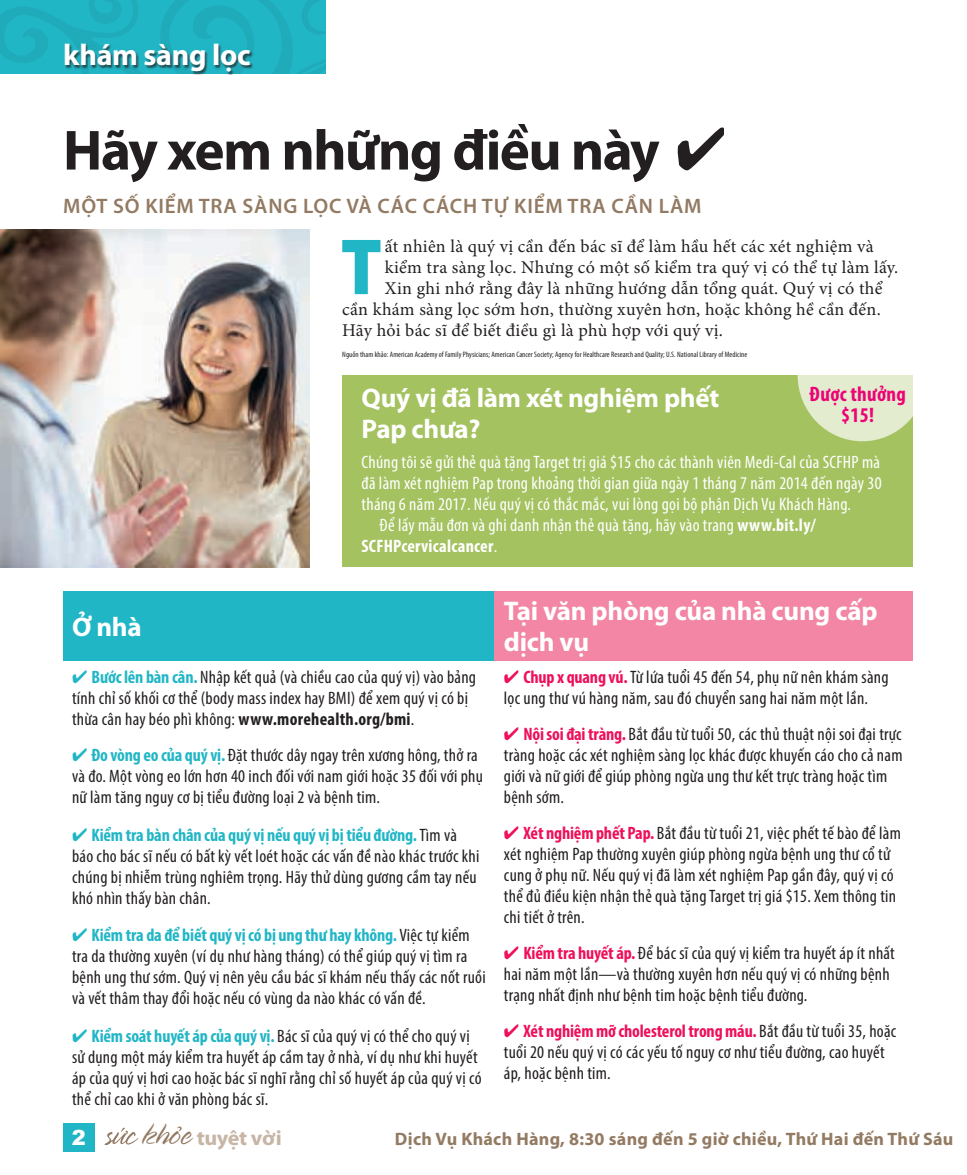
<style>
.page{position:relative;width:967px;height:1175px;background:#fff}
.page>*{position:absolute;margin:0;border:0;box-sizing:border-box;transform-origin:0 0}
.t1{font:900 80.25px "Myriad Pro";color:#21b6c6;scale:.9 1}
.t2{font:700 57px "Myriad Pro";letter-spacing:-.03em;color:#231f20}
.t3{font:700 30px "Myriad Pro";letter-spacing:-.01em;color:#fff}
.t4{font:700 27px/31.5px "Myriad Pro";letter-spacing:-.01em;color:#fff}
.t5{font:600 21px "Myriad Pro";letter-spacing:.04em;color:#937a62}
.t6{font:700 condensed 21px/21px "Myriad Pro";letter-spacing:.015em;color:#ed0277;text-align:center}
.t7{font:700 21px "Myriad Pro";letter-spacing:-.02em;color:#c7b5a5;scale:1.05 1}
.t8{font:900 21px "Arial MT Std";color:#fff}
.t9{font:condensed 18px/21px "Myriad Pro";letter-spacing:.015em;color:#231f20}
.t10{font:condensed 18px "Myriad Pro";letter-spacing:.015em;color:#fff}
.t11{font:18px "Minion Pro";letter-spacing:.015em;color:#231f20}
.t12{font:700 18px "Myriad Pro";letter-spacing:.015em;color:#937a62}
.t13{font:700 condensed 18px "Myriad Pro";letter-spacing:.015em;color:#fff}
.t14{font:condensed 7.8px "Myriad Pro";letter-spacing:.01em;color:#231f20}
.s1{font-weight:700}
.s2{font-weight:400}
.s3{color:#21b6c6}
.s4{font-weight:700;color:#21b6c6}
.s5{color:#ee1059}
.s6{font-weight:700;color:#ee1059}
.s7{font-family:"Spring LP Light";font-weight:400;font-size:35.1px;color:#937a62}
</style>
<div class="page">
<svg style="left:0;top:0;width:326px;height:73px;background:#20b2c2"></svg>
<div style="left:63px;top:1123px;width:31px;height:28px;background:#21b6c6"></div>
<div style="left:65px;top:44px;width:188px;height:30px;background:#231f20;opacity:.7"></div>
<div style="left:342px;top:375px;width:570px;height:191px;background:#a4c260"></div>
<div style="left:63px;top:590px;width:431px;height:70px;background:#21b6c6"></div>
<svg style="left:797px;top:308px;width:129px;height:133px"></svg>
<svg style="left:105px;top:1127px;width:33px;height:18px"></svg>
<svg style="left:177px;top:1126px;width:5px;height:5px"></svg>
<img style="left:0;top:230px;width:309px;height:338px">
<div style="left:494px;top:590px;width:418px;height:70px;background:#f386a4"></div>
<h3 class="t3" style="left:63px;top:36px;width:189px">khám sàng lọc</h3>
<h2 class="t2" style="left:63px;top:113px;width:664px">Hãy xem những điều này ✔</h2>
<p class="t5" style="left:63px;top:193px;width:639px">MỘT SỐ KIỂM TRA SÀNG LỌC VÀ CÁC CÁCH TỰ KIỂM TRA CẦN LÀM</p>
<h1 class="t1" style="left:340px;top:221px;width:47px">T</h1>
<p class="t11" style="left:384px;top:234px;width:490px">ất nhiên là quý vị cần đến bác sĩ để làm hầu hết các xét nghiệm và</p>
<p class="t11" style="left:384px;top:255px;width:514px">kiểm tra sàng lọc. Nhưng có một số kiểm tra quý vị có thể tự làm lấy.</p>
<p class="t11" style="left:384px;top:276px;width:499px">Xin ghi nhớ rằng đây là những hướng dẫn tổng quát. Quý vị có thể</p>
<p class="t11" style="left:342px;top:297px;width:539px">cần khám sàng lọc sớm hơn, thường xuyên hơn, hoặc không hề cần đến.</p>
<p class="t11" style="left:342px;top:318px;width:382px">Hãy hỏi bác sĩ để biết điều gì là phù hợp với quý vị.</p>
<p class="t14" style="left:342px;top:350px;width:406px">Nguồn tham khảo: American Academy of Family Physicians; American Cancer Society; Agency for Healthcare Research and Quality; U.S. National Library of Medicine</p>
<h3 class="t4" style="left:361px;top:381px;width:359px">Quý vị đã làm xét nghiệm phết<br>Pap chưa?</h3>
<p class="t10" style="left:361px;top:451px;width:520px">Chúng tôi sẽ gửi thẻ quà tặng Target trị giá $15 cho các thành viên Medi-Cal của SCFHP mà</p>
<p class="t10" style="left:361px;top:472px;width:521px">đã làm xét nghiệm Pap trong khoảng thời gian giữa ngày 1 tháng 7 năm 2014 đến ngày 30</p>
<p class="t10" style="left:361px;top:493px;width:490px">tháng 6 năm 2017. Nếu quý vị có thắc mắc, vui lòng gọi bộ phận Dịch Vụ Khách Hàng.</p>
<p class="t10" style="left:379px;top:514px;width:437px">Để lấy mẫu đơn và ghi danh nhận thẻ quà tặng, hãy vào trang <span class="s1">www.bit.ly/</span></p>
<p class="t13" style="left:361px;top:535px;width:137px">SCFHPcervicalcancer<span class="s2">.</span></p>
<p class="t6" style="left:809px;top:383px;width:98px">Được thưởng $15!</p>
<h3 class="t4" style="left:72px;top:610px;width:71px">Ở nhà</h3>
<p class="t9" style="left:72px;top:666px;width:405px"><span class="s3">✔</span> <span class="s4">Bước lên bàn cân.</span> Nhập kết quả (và chiều cao của quý vị) vào bảng tính chỉ số khối cơ thể (body mass index hay BMI) để xem quý vị có bị thừa cân hay béo phì không: <span class="s1">www.morehealth.org/bmi</span>.</p>
<p class="t9" style="left:72px;top:744px;width:412px"><span class="s3">✔</span> <span class="s4">Đo vòng eo của quý vị.</span> Đặt thước dây ngay trên xương hông, thở ra và đo. Một vòng eo lớn hơn 40 inch đối với nam giới hoặc 35 đối với phụ nữ làm tăng nguy cơ bị tiểu đường loại 2 và bệnh tim.</p>
<p class="t9" style="left:72px;top:824px;width:408px"><span class="s3">✔</span> <span class="s4">Kiểm tra bàn chân của quý vị nếu quý vị bị tiểu đường.</span> Tìm và báo cho bác sĩ nếu có bất kỳ vết loét hoặc các vấn đề nào khác trước khi chúng bị nhiễm trùng nghiêm trọng. Hãy thử dùng gương cầm tay nếu khó nhìn thấy bàn chân.</p>
<p class="t9" style="left:72px;top:924px;width:415px"><span class="s3">✔</span> <span class="s4">Kiểm tra da để biết quý vị có bị ung thư hay không.</span> Việc tự kiểm tra da thường xuyên (ví dụ như hàng tháng) có thể giúp quý vị tìm ra bệnh ung thư sớm. Quý vị nên yêu cầu bác sĩ khám nếu thấy các nốt ruồi và vết thâm thay đổi hoặc nếu có vùng da nào khác có vấn đề.</p>
<p class="t9" style="left:72px;top:1025px;width:411px"><span class="s3">✔</span> <span class="s4">Kiểm soát huyết áp của quý vị.</span> Bác sĩ của quý vị có thể cho quý vị sử dụng một máy kiểm tra huyết áp cầm tay ở nhà, ví dụ như khi huyết áp của quý vị hơi cao hoặc bác sĩ nghĩ rằng chỉ số huyết áp của quý vị có thể chỉ cao khi ở văn phòng bác sĩ.</p>
<h3 class="t4" style="left:503px;top:594px;width:375px">Tại văn phòng của nhà cung cấp dịch vụ</h3>
<p class="t9" style="left:503px;top:666px;width:386px"><span class="s5">✔</span> <span class="s6">Chụp x quang vú.</span>Từ lứa tuổi 45 đến 54, phụ nữ nên khám sàng lọc ung thư vú hàng năm, sau đó chuyển sang hai năm một lần.</p>
<p class="t9" style="left:503px;top:723px;width:400px"><span class="s5">✔</span> <span class="s6">Nội soi đại tràng.</span> Bắt đầu từ tuổi 50, các thủ thuật nội soi đại trực tràng hoặc các xét nghiệm sàng lọc khác được khuyến cáo cho cả nam giới và nữ giới để giúp phòng ngừa ung thư kết trực tràng hoặc tìm bệnh sớm.</p>
<p class="t9" style="left:503px;top:822px;width:398px"><span class="s5">✔</span> <span class="s6">Xét nghiệm phết Pap.</span> Bắt đầu từ tuổi 21, việc phết tế bào để làm xét nghiệm Pap thường xuyên giúp phòng ngừa bệnh ung thư cổ tử cung ở phụ nữ. Nếu quý vị đã làm xét nghiệm Pap gần đây, quý vị có thể đủ điều kiện nhận thẻ quà tặng Target trị giá $15. Xem thông tin chi tiết ở trên.</p>
<p class="t9" style="left:503px;top:942px;width:392px"><span class="s5">✔</span> <span class="s6">Kiểm tra huyết áp.</span> Để bác sĩ của quý vị kiểm tra huyết áp ít nhất hai năm một lần—và thường xuyên hơn nếu quý vị có những bệnh trạng nhất định như bệnh tim hoặc bệnh tiểu đường.</p>
<p class="t9" style="left:503px;top:1020px;width:394px"><span class="s5">✔</span> <span class="s6">Xét nghiệm mỡ cholesterol trong máu.</span> Bắt đầu từ tuổi 35, hoặc tuổi 20 nếu quý vị có các yếu tố nguy cơ như tiểu đường, cao huyết áp, hoặc bệnh tim.</p>
<p class="t8" style="left:72px;top:1124px;width:16px">2</p>
<p class="t7" style="left:142px;top:1124px;width:135px"><span class="s7">khoe</span> tuyệt vời</p>
<p class="t12" style="left:395px;top:1127px;width:559px">Dịch Vụ Khách Hàng, 8:30 sáng đến 5 giờ chiều, Thứ Hai đến Thứ Sáu</p>
</div>
